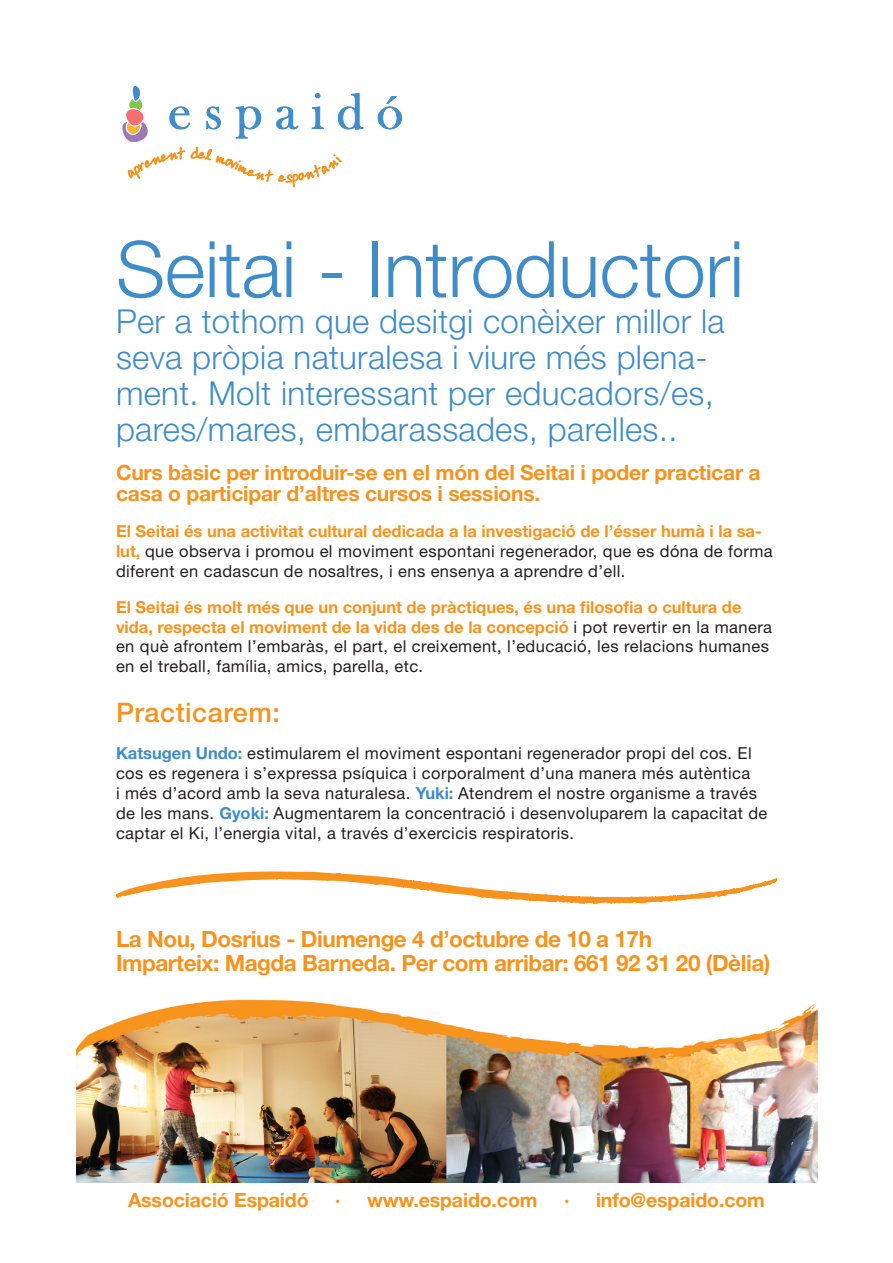
<style>
.page{position:relative;width:893px;height:1263px;background:#fff}
.page>*{position:absolute;margin:0;border:0;box-sizing:border-box;transform-origin:0 0}
.Text_cos{font:300 78px "Helvetica Neue";letter-spacing:-.005em;color:#3e8cc9}
.Text_cos-2{font:300 33px/36px "Helvetica Neue";letter-spacing:.01em;color:#3e8cc9}
.Text_cos-3{font:500 27px "Helvetica Neue";letter-spacing:.02em;color:#f7931d}
.Text_cos-4{font:700 22.5px "Helvetica Neue";letter-spacing:-.02em;color:#f7931d}
.Text_cos-5{font:700 21px/21px "Helvetica Neue";letter-spacing:-.01em;color:#f7931d}
.Text_cos-6{font:700 19.5px "Helvetica Neue";letter-spacing:-.005em;color:#f7931d}
.Text_cos-7{font:16.5px/19.8px "Helvetica Neue";letter-spacing:.025em;color:#231f20}
.s1{font-weight:700;color:#f7931d}
.s2{font-weight:700;color:#3e8cc9}
</style>
<div class="page">
<img style="left:76px;top:999px;width:741px;height:184px">
<svg style="left:377px;top:96px;width:25px;height:34px"></svg>
<svg style="left:122px;top:86px;width:242px;height:101px"></svg>
<svg style="left:116px;top:871px;width:661px;height:33px"></svg>
<p class="Text_cos" style="left:116px;top:222px;width:629px">Seitai - Introductori</p>
<p class="Text_cos-2" style="left:116px;top:303px;width:610px">Per a tothom que desitgi conèixer millor la seva pròpia naturalesa i viure més plena&shy;ment. Molt interessant per educadors/es, pares/mares, embarassades, parelles..</p>
<p class="Text_cos-5" style="left:116px;top:462px;width:646px">Curs bàsic per introduir-se en el món del Seitai i poder practicar a casa o participar d’altres cursos i sessions.</p>
<p class="Text_cos-7" style="left:116px;top:521px;width:658px"><span class="s1">El Seitai és una activitat cultural dedicada a la investigació de l’ésser humà i la sa&shy;lut,</span> que observa i promou el moviment espontani regenerador, que es dóna de forma diferent en cadascun de nosaltres, i ens ensenya a aprendre d’ell.</p>
<p class="Text_cos-7" style="left:116px;top:597px;width:658px"><span class="s1">El Seitai és molt més que un conjunt de pràctiques, és una filosofia o cultura de vida, respecta el moviment de la vida des de la concepció</span> i pot revertir en la manera en què afrontem l’embaràs, el part, el creixement, l’educació, les relacions humanes en el treball, família, amics, parella, etc.</p>
<p class="Text_cos-3" style="left:116px;top:696px;width:166px">Practicarem:</p>
<p class="Text_cos-7" style="left:116px;top:743px;width:653px"><span class="s2">Katsugen Undo:</span> estimularem el moviment espontani regenerador propi del cos. El cos es regenera i s’expressa psíquica i corporalment d’una manera més autèntica<br>i més d’acord amb la seva naturalesa. <span class="s2">Yuki:</span> Atendrem el nostre organisme a través de les mans. <span class="s2">Gyoki:</span> Augmentarem la concentració i desenvoluparem la capacitat de captar el Ki, l’energia vital, a través d’exercicis respiratoris.</p>
<p class="Text_cos-4" style="left:116px;top:925px;width:537px">La Nou, Dosrius - Diumenge 4 d’octubre de 10 a 17h</p>
<p class="Text_cos-4" style="left:116px;top:949px;width:656px">Imparteix: Magda Barneda. Per com arribar: 661 92 31 20 (Dèlia)</p>
<p class="Text_cos-6" style="left:128px;top:1188px;width:182px">Associació Espaidó</p>
<p class="Text_cos-6" style="left:335px;top:1188px;width:204px">· www.espaido.com</p>
<p class="Text_cos-6" style="left:564px;top:1188px;width:202px">· info@espaido.com</p>
</div>
